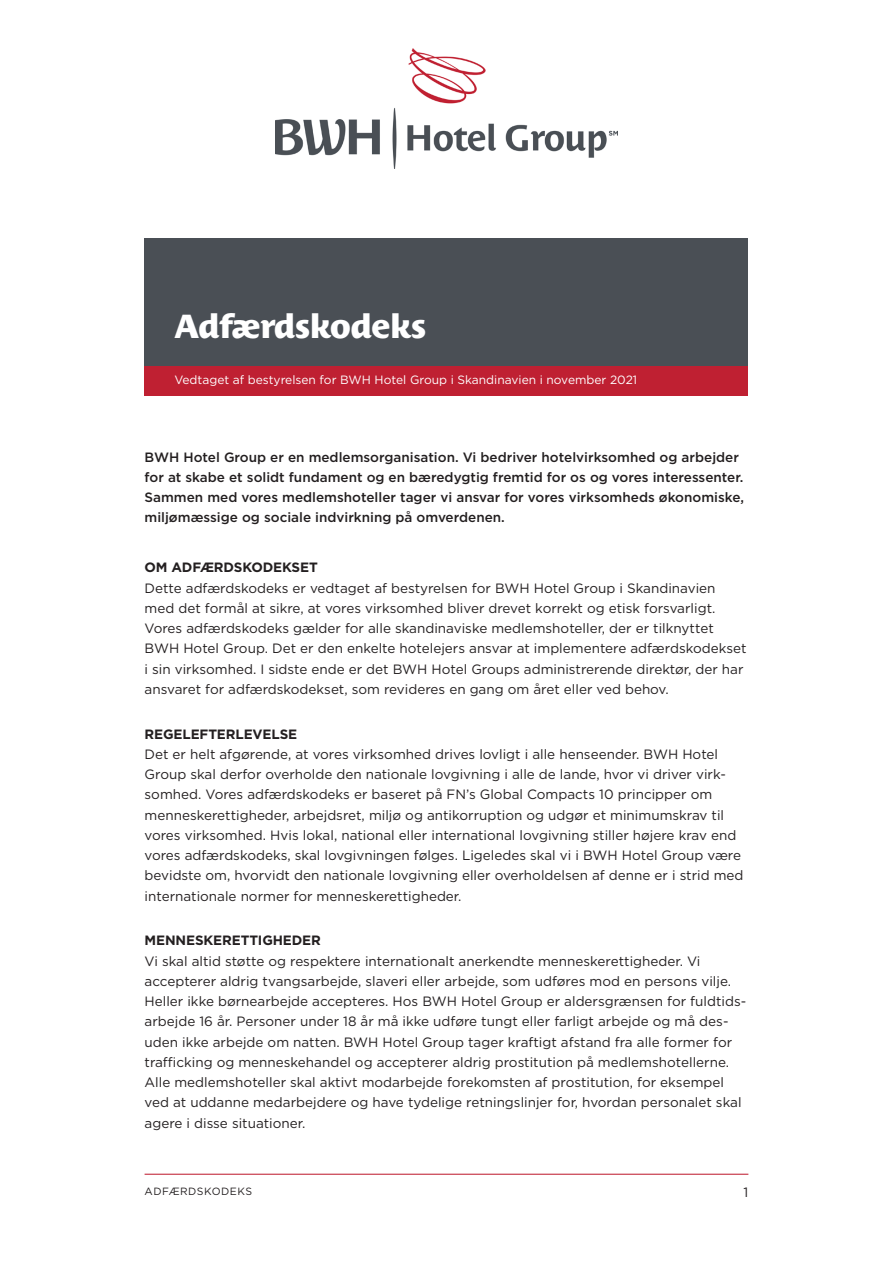
<style>
.page{position:relative;width:893px;height:1263px;background:#fff}
.page>*{position:absolute;margin:0;border:0;box-sizing:border-box;transform-origin:0 0}
.Huvudrubrik{font:800 33px "Costa Std";letter-spacing:-.02em;color:#fff}
.Brödtext{font:13.5px/20.2px "Gotham";color:#231f20}
.Ingress{font:500 13.5px/20.2px "Gotham";color:#231f20}
.Mellis_1{font:700 13.5px "Gotham";letter-spacing:-.01em;color:#231f20}
.t1{font:12px "Gotham";color:#fff}
.t2{font:10.5px "Gotham";letter-spacing:.05em;color:#231f20}
</style>
<div class="page">
<hr style="left:145px;top:1174px;width:603px;height:1px;background:#bf2032">
<img style="left:276px;top:48px;width:341px;height:120px">
<div style="left:145px;top:238px;width:603px;height:128px;background:#4a4f55"></div>
<div style="left:145px;top:366px;width:603px;height:29px;background:#bf2032"></div>
<p class="Huvudrubrik" style="left:174px;top:307px;width:253px">Adfærdskodeks</p>
<p class="t1" style="left:174px;top:372px;width:464px">Vedtaget af bestyrelsen for BWH Hotel Group i Skandinavien i november 2021</p>
<p class="Ingress" style="left:145px;top:446px;width:601px">BWH Hotel Group er en medlemsorganisation. Vi bedriver hotelvirksomhed og arbejder for at skabe et solidt fundament og en bæredygtig fremtid for os og vores interessenter.<br>Sammen med vores medlemshoteller tager vi ansvar for vores virksomheds økonomiske, miljømæssige og sociale indvirkning på omverdenen.</p>
<p class="Mellis_1" style="left:145px;top:559px;width:175px">OM ADFÆRDSKODEKSET</p>
<p class="Brödtext" style="left:145px;top:577px;width:603px">Dette adfærdskodeks er vedtaget af bestyrelsen for BWH Hotel Group i Skandinavien med det formål at sikre, at vores virksomhed bliver drevet korrekt og etisk forsvarligt.<br>Vores adfærdskodeks gælder for alle skandinaviske medlemshoteller, der er tilknyttet BWH Hotel Group. Det er den enkelte hotelejers ansvar at implementere adfærdskodekset i sin virksomhed. I sidste ende er det BWH Hotel Groups administrerende direktør, der har ansvaret for adfærdskodekset, som revideres en gang om året eller ved behov.</p>
<p class="Mellis_1" style="left:145px;top:725px;width:154px">REGELEFTERLEVELSE</p>
<p class="Brödtext" style="left:145px;top:744px;width:600px">Det er helt afgørende, at vores virksomhed drives lovligt i alle henseender. BWH Hotel Group skal derfor overholde den nationale lovgivning i alle de lande, hvor vi driver virk&shy;somhed. Vores adfærdskodeks er baseret på FN’s Global Compacts 10 principper om menneskerettigheder, arbejdsret, miljø og antikorruption og udgør et minimumskrav til vores virksomhed. Hvis lokal, national eller international lovgivning stiller højere krav end vores adfærdskodeks, skal lovgivningen følges. Ligeledes skal vi i BWH Hotel Group være bevidste om, hvorvidt den nationale lovgivning eller overholdelsen af denne er i strid med internationale normer for menneskerettigheder.</p>
<p class="Mellis_1" style="left:145px;top:932px;width:178px">MENNESKERETTIGHEDER</p>
<p class="Brödtext" style="left:145px;top:950px;width:603px">Vi skal altid støtte og respektere internationalt anerkendte menneskerettigheder. Vi accepterer aldrig tvangsarbejde, slaveri eller arbejde, som udføres mod en persons vilje.<br>Heller ikke børnearbejde accepteres. Hos BWH Hotel Group er aldersgrænsen for fuldtids&shy;arbejde 16 år. Personer under 18 år må ikke udføre tungt eller farligt arbejde og må des&shy;uden ikke arbejde om natten. BWH Hotel Group tager kraftigt afstand fra alle former for trafficking og menneskehandel og accepterer aldrig prostitution på medlemshotellerne.<br>Alle medlemshoteller skal aktivt modarbejde forekomsten af prostitution, for eksempel ved at uddanne medarbejdere og have tydelige retningslinjer for, hvordan personalet skal agere i disse situationer.</p>
<p class="t2" style="left:145px;top:1184px;width:109px">ADFÆRDSKODEKS</p>
<p class="Brödtext" style="left:744px;top:1182px;width:6px">1</p>
</div>
